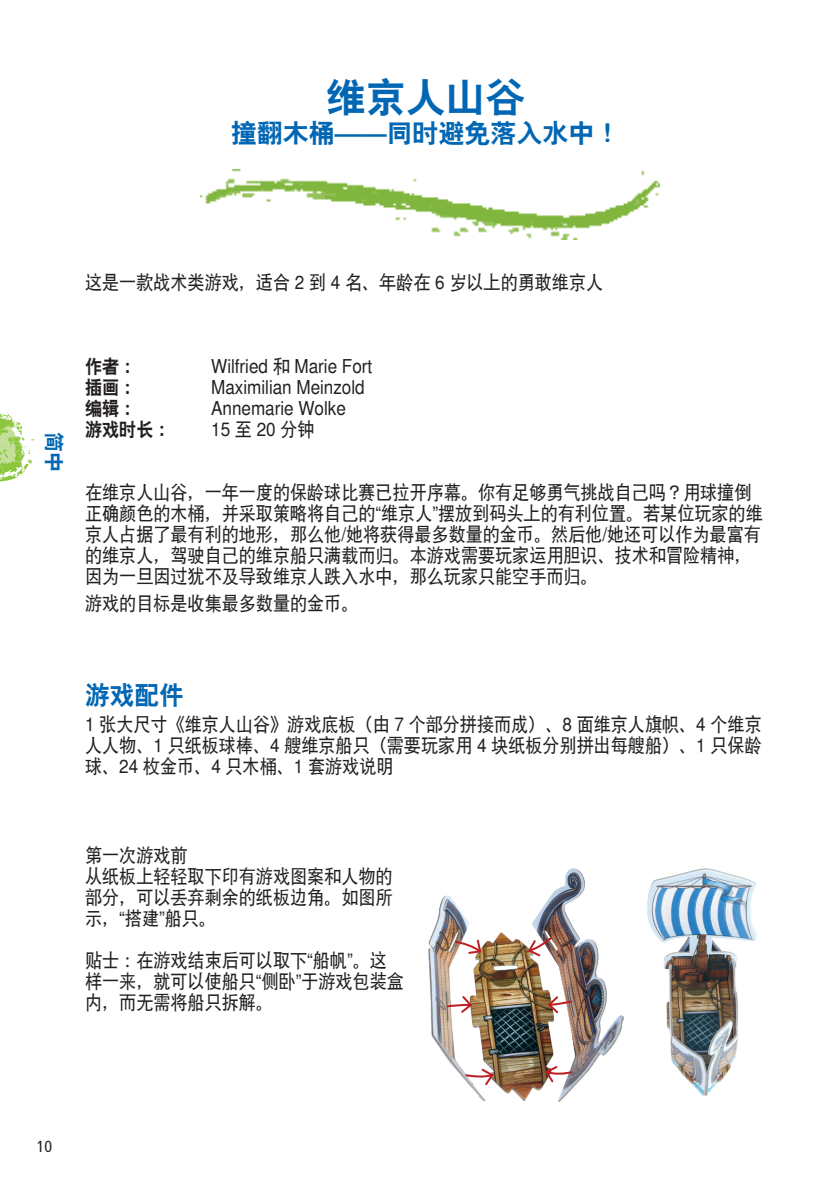
<style>
.page{position:relative;width:840px;height:1191px;background:#fff}
.page>*{position:absolute;margin:0;border:0;box-sizing:border-box;transform-origin:0 0}
.t1{font:700 40px "Nimbus Sans Global";color:#0166b3}
.t2{font:700 26px "Nimbus Sans Global";color:#0166b3}
.t3{font:700 26px "Nimbus Sans Global";color:#0166b3;scale:.95 1}
.t4{font:700 20px "Nimbus Sans Global";color:#0166b3}
.t5{font:19px/21px "Nimbus Sans lobal Regular";color:#231f20;scale:.9 1}
.t6{font:700 19px "Nimbus Sans Global";color:#231f20;scale:.9 1}
.t7{font:condensed 16px "Frutiger LT";color:#231f20}
</style>
<div class="page">
<svg style="left:0;top:413px;width:34px;height:69px"></svg>
<img style="left:647px;top:868px;width:108px;height:227px">
<img style="left:428px;top:868px;width:195px;height:233px">
<svg style="left:453px;top:938px;width:29px;height:17px"></svg>
<svg style="left:543px;top:1064px;width:30px;height:20px"></svg>
<svg style="left:445px;top:994px;width:28px;height:20px"></svg>
<svg style="left:546px;top:994px;width:27px;height:21px"></svg>
<svg style="left:464px;top:1067px;width:30px;height:20px"></svg>
<svg style="left:526px;top:936px;width:26px;height:22px"></svg>
<img style="left:200px;top:170px;width:458px;height:69px">
<h1 class="t1" style="left:325px;top:66px;width:201px">维京人山谷</h1>
<h2 class="t2" style="left:231px;top:113px;width:391px">撞翻木桶——同时避免落入水中！</h2>
<p class="t5" style="left:85px;top:271px;width:577px">这是一款战术类游戏，适合 2 到 4 名、年龄在 6 岁以上的勇敢维京人</p>
<p class="t4" style="left:70px;top:432px;width:41px;rotate:90deg">简中</p>
<p class="t6" style="left:85px;top:351px;width:58px">作者：</p>
<p class="t5" style="left:211px;top:355px;width:180px">Wilfried 和 Marie Fort</p>
<p class="t6" style="left:85px;top:372px;width:58px">插画：</p>
<p class="t5" style="left:211px;top:376px;width:172px">Maximilian Meinzold</p>
<p class="t6" style="left:85px;top:393px;width:58px">编辑：</p>
<p class="t5" style="left:211px;top:397px;width:151px">Annemarie Wolke</p>
<p class="t6" style="left:85px;top:414px;width:96px">游戏时长：</p>
<p class="t5" style="left:211px;top:418px;width:116px">15 至 20 分钟</p>
<p class="t5" style="left:85px;top:481px;width:754px">在维京人山谷，一年一度的保龄球比赛已拉开序幕。你有足够勇气挑战自己吗？用球撞倒正确颜色的木桶，并采取策略将自己的“维京人”摆放到码头上的有利位置。若某位玩家的维京人占据了最有利的地形，那么他/她将获得最多数量的金币。然后他/她还可以作为最富有的维京人，驾驶自己的维京船只满载而归。本游戏需要玩家运用胆识、技术和冒险精神，因为一旦因过犹不及导致维京人跌入水中，那么玩家只能空手而归。</p>
<p class="t5" style="left:85px;top:591px;width:305px">游戏的目标是收集最多数量的金币。</p>
<h2 class="t3" style="left:85px;top:674px;width:105px">游戏配件</h2>
<p class="t5" style="left:85px;top:712px;width:752px;text-align:justify">1 张大尺寸《维京人山谷》游戏底板（由 7 个部分拼接而成）、8 面维京人旗帜、4 个维京人人物、1 只纸板球棒、4 艘维京船只（需要玩家用 4 块纸板分别拼出每艘船）、1 只保龄球、24 枚金币、4 只木桶、1 套游戏说明</p>
<p class="t5" style="left:85px;top:844px;width:343px">第一次游戏前<br>从纸板上轻轻取下印有游戏图案和人物的部分，可以丢弃剩余的纸板边角。如图所示，“搭建”船只。</p>
<p class="t5" style="left:85px;top:949px;width:355px">贴士：在游戏结束后可以取下“船帆”。这样一来，就可以使船只“侧卧”于游戏包装盒内，而无需将船只拆解。</p>
<p class="t7" style="left:37px;top:1137px;width:17px">10</p>
</div>
